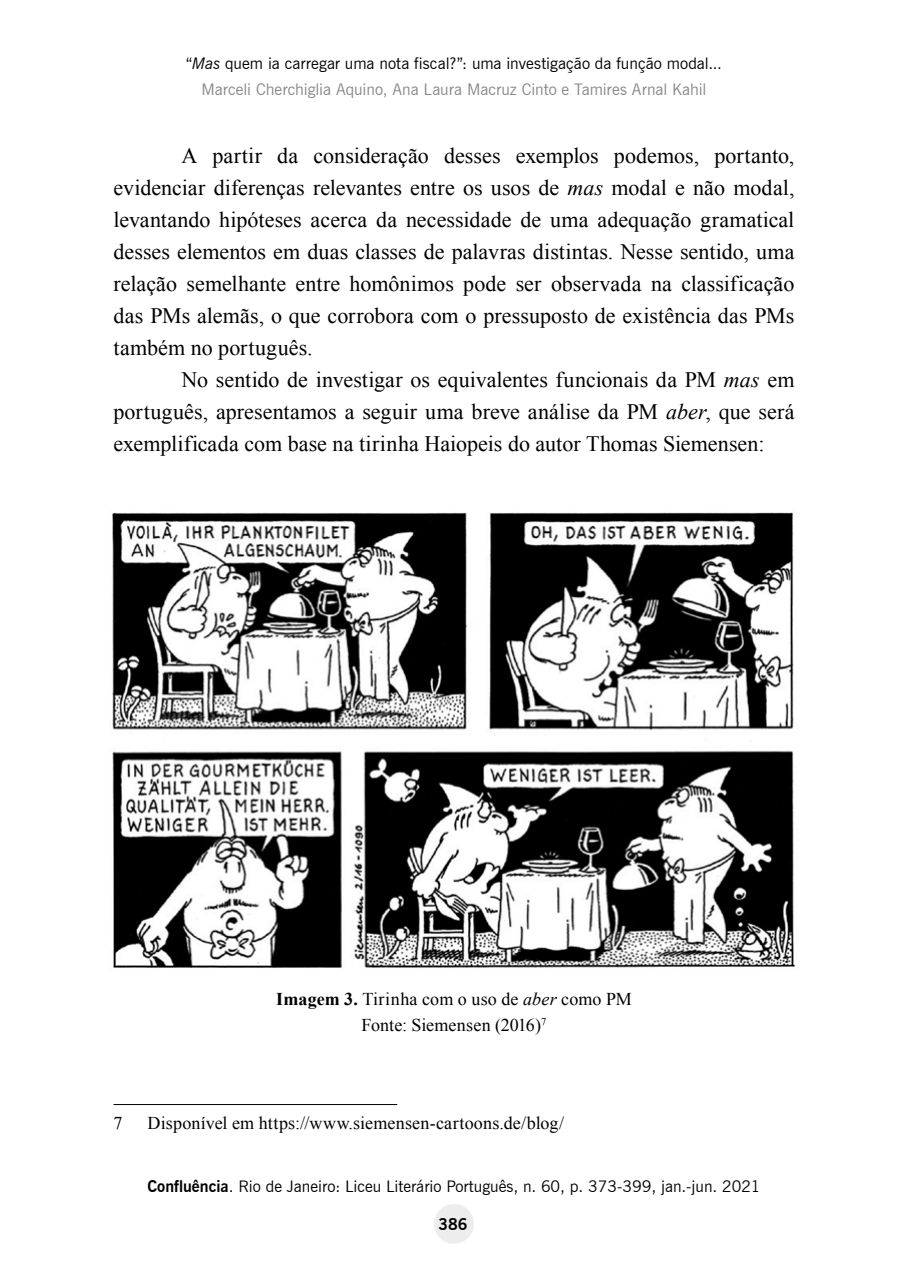
<style>
.page{position:relative;width:908px;height:1276px;background:#fff}
.page>*{position:absolute;margin:0;border:0;box-sizing:border-box;transform-origin:0 0}
.t1{font:22px/32px "Times New Roman";letter-spacing:.005em;color:#000;text-align:justify}
.t2{font:18px/26px "Times New Roman";letter-spacing:.01em;color:#000;text-align:center}
.t3{font:16px/25.6px "News Gothic BT";color:#000;text-align:center}
.t4{font:700 16px "News Gothic BT";color:#000}
.s1{font-style:italic}
.s2{color:#878787}
.s3{font-weight:700}
</style>
<div class="page">
<div style="left:434px;top:1204px;width:39px;height:39px;background:#ededed;border-radius:50%"></div>
<img style="left:112px;top:512px;width:684px;height:456px">
<hr style="left:113px;top:1104px;width:284px;height:1px;background:#000">
<p class="t3" style="left:186px;top:50px;width:537px">“<span class="s1">Mas</span> quem ia carregar uma nota fiscal?”: uma investigação da função modal...<br><span class="s2">Marceli Cherchiglia Aquino, Ana Laura Macruz Cinto e Tamires Arnal Kahil</span></p>
<p class="t1" style="left:113px;top:139px;width:682px;text-indent:68px">A partir da consideração desses exemplos podemos, portanto, evidenciar diferenças relevantes entre os usos de <span class="s1">mas</span> modal e não modal, levantando hipóteses acerca da necessidade de uma adequação gramatical desses elementos em duas classes de palavras distintas. Nesse sentido, uma relação semelhante entre homônimos pode ser observada na classificação das PMs alemãs, o que corrobora com o pressuposto de existência das PMs também no português.</p>
<p class="t1" style="left:113px;top:363px;width:682px;text-indent:68px">No sentido de investigar os equivalentes funcionais da PM <span class="s1">mas</span> em português, apresentamos a seguir uma breve análise da PM <span class="s1">aber</span>, que será exemplificada com base na tirinha Haiopeis do autor Thomas Siemensen:</p>
<p class="t2" style="left:276px;top:986px;width:357px"><span class="s3">Imagem 3.</span> Tirinha com o uso de <span class="s1">aber</span> como PM<br>Fonte: Siemensen (2016)<sup>7</sup></p>
<p class="t2" style="left:113px;top:1109px;width:10px">7</p>
<p class="t2" style="left:147px;top:1109px;width:418px">Disponível em https://www.siemensen-cartoons.de/blog/</p>
<p class="t3" style="left:147px;top:1173px;width:614px"><span class="s3">Confluência</span>. Rio de Janeiro: Liceu Literário Português, n. 60, p. 373-399, jan.-jun. 2021</p>
<p class="t4" style="left:438px;top:1214px;width:31px">386</p>
</div>
